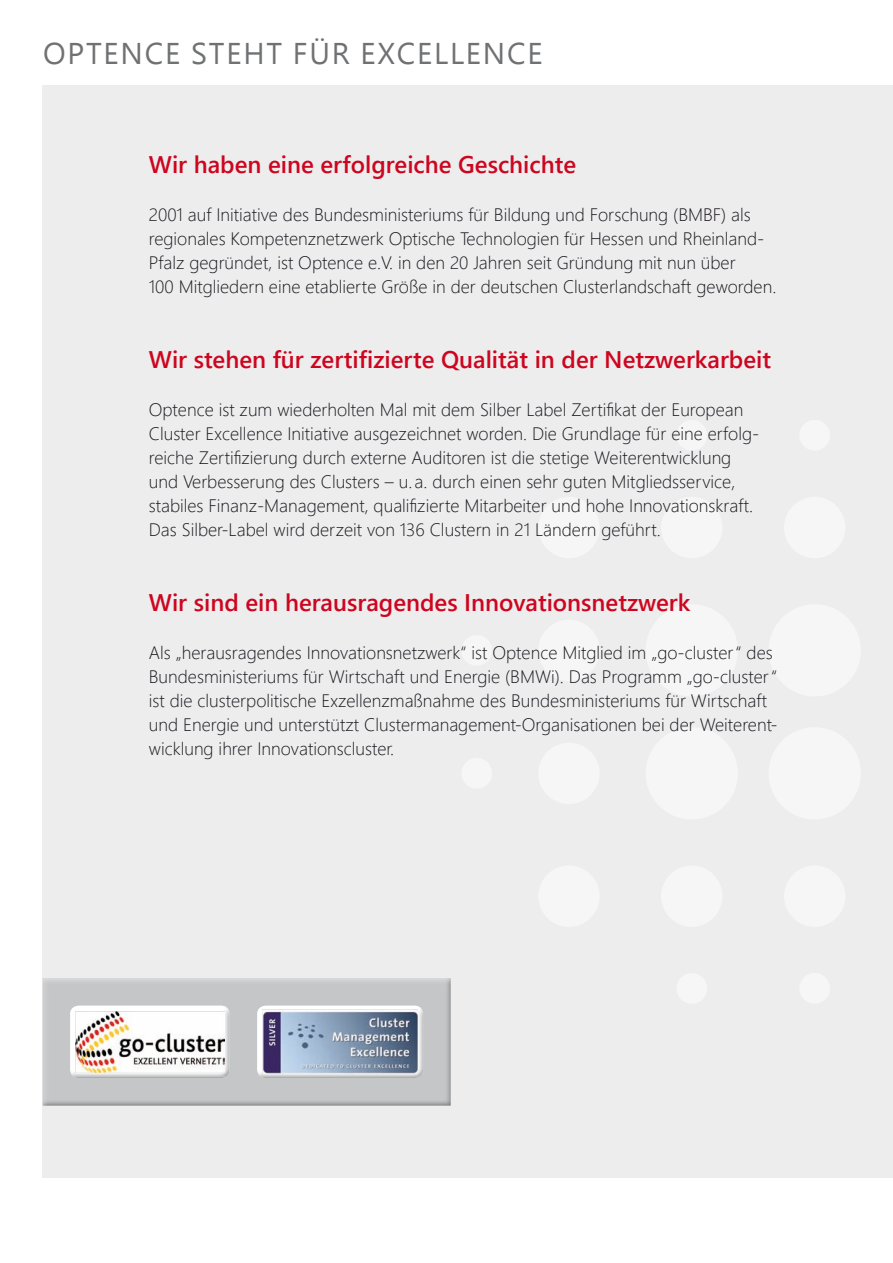
<style>
.page{position:relative;width:893px;height:1263px;background:#fff}
.page>*{position:absolute;margin:0;border:0;box-sizing:border-box;transform-origin:0 0}
.t1{font:30px "Segoe UI";letter-spacing:.06em;color:#707173}
.t2{font:600 24px "Segoe UI";color:#cd051f}
.t3{font:300 18px/24px "Segoe UI";color:#1a171c}
</style>
<div class="page">
<div style="left:43px;top:85px;width:850px;height:1093px;background:#ededee"></div>
<div style="left:538px;top:742px;width:62px;height:62px;background:#f6f6f6;border-radius:50%"></div>
<div style="left:538px;top:865px;width:62px;height:62px;background:#f6f6f6;border-radius:50%"></div>
<div style="left:538px;top:620px;width:62px;height:61px;background:#f6f6f6;border-radius:50%"></div>
<div style="left:461px;top:635px;width:31px;height:31px;background:#f6f6f6;border-radius:50%"></div>
<div style="left:538px;top:497px;width:62px;height:61px;background:#f6f6f6;border-radius:50%"></div>
<div style="left:784px;top:497px;width:61px;height:61px;background:#f6f6f6;border-radius:50%"></div>
<div style="left:799px;top:420px;width:31px;height:31px;background:#f6f6f6;border-radius:50%"></div>
<div style="left:461px;top:758px;width:31px;height:31px;background:#f6f6f6;border-radius:50%"></div>
<div style="left:676px;top:973px;width:31px;height:31px;background:#f6f6f6;border-radius:50%"></div>
<div style="left:676px;top:420px;width:31px;height:31px;background:#f6f6f6;border-radius:50%"></div>
<div style="left:661px;top:497px;width:61px;height:61px;background:#f6f6f6;border-radius:50%"></div>
<div style="left:646px;top:727px;width:92px;height:92px;background:#f6f6f6;border-radius:50%"></div>
<div style="left:784px;top:865px;width:61px;height:62px;background:#f6f6f6;border-radius:50%"></div>
<div style="left:799px;top:973px;width:31px;height:31px;background:#f6f6f6;border-radius:50%"></div>
<div style="left:646px;top:604px;width:92px;height:92px;background:#f6f6f6;border-radius:50%"></div>
<div style="left:661px;top:865px;width:61px;height:62px;background:#f6f6f6;border-radius:50%"></div>
<div style="left:769px;top:727px;width:92px;height:92px;background:#f6f6f6;border-radius:50%"></div>
<div style="left:769px;top:604px;width:92px;height:92px;background:#f6f6f6;border-radius:50%"></div>
<img style="left:43px;top:978px;width:408px;height:128px">
<img style="left:73px;top:1076px;width:153px;height:2px">
<img style="left:70px;top:1006px;width:160px;height:70px">
<img style="left:76px;top:1011px;width:148px;height:61px">
<img style="left:260px;top:1076px;width:160px;height:2px">
<img style="left:257px;top:1006px;width:166px;height:70px">
<img style="left:262px;top:1010px;width:156px;height:64px">
<h1 class="t1" style="left:43px;top:30px;width:501px">OPTENCE STEHT FÜR EXCELLENCE</h1>
<h2 class="t2" style="left:149px;top:145px;width:429px">Wir haben eine erfolgreiche Geschichte</h2>
<p class="t3" style="left:149px;top:201px;width:629px">2001 auf Initiative des Bundesministeriums für Bildung und Forschung (BMBF) als regionales Kompetenznetzwerk Optische Technologien für Hessen und Rheinland-Pfalz gegründet, ist Optence e.V. in den 20 Jahren seit Gründung mit nun über<br>100 Mitgliedern eine etablierte Größe in der deutschen Clusterlandschaft geworden.</p>
<h2 class="t2" style="left:149px;top:340px;width:624px">Wir stehen für zertifizierte Qualität in der Netzwerkarbeit</h2>
<p class="t3" style="left:149px;top:396px;width:612px">Optence ist zum wiederholten Mal mit dem Silber Label Zertifikat der European Cluster Excellence Initiative ausgezeichnet worden. Die Grundlage für eine erfolg&shy;reiche Zertifizierung durch externe Auditoren ist die stetige Weiterentwicklung und Verbesserung des Clusters – u. a. durch einen sehr guten Mitgliedsservice, stabiles Finanz-Management, qualifizierte Mitarbeiter und hohe Innovationskraft.<br>Das Silber-Label wird derzeit von 136 Clustern in 21 Ländern geführt.</p>
<h2 class="t2" style="left:149px;top:583px;width:543px">Wir sind ein herausragendes Innovationsnetzwerk</h2>
<p class="t3" style="left:149px;top:639px;width:630px">Als „herausragendes Innovationsnetzwerk“ ist Optence Mitglied im „go-cluster“ des Bundesministeriums für Wirtschaft und Energie (BMWi). Das Programm „go-cluster“ ist die clusterpolitische Exzellenzmaß nahme des Bundesministeriums für Wirtschaft und Energie und unterstützt Clustermanagement-Organisationen bei der Weiterent&shy;wicklung ihrer Innovationscluster.</p>
</div>
